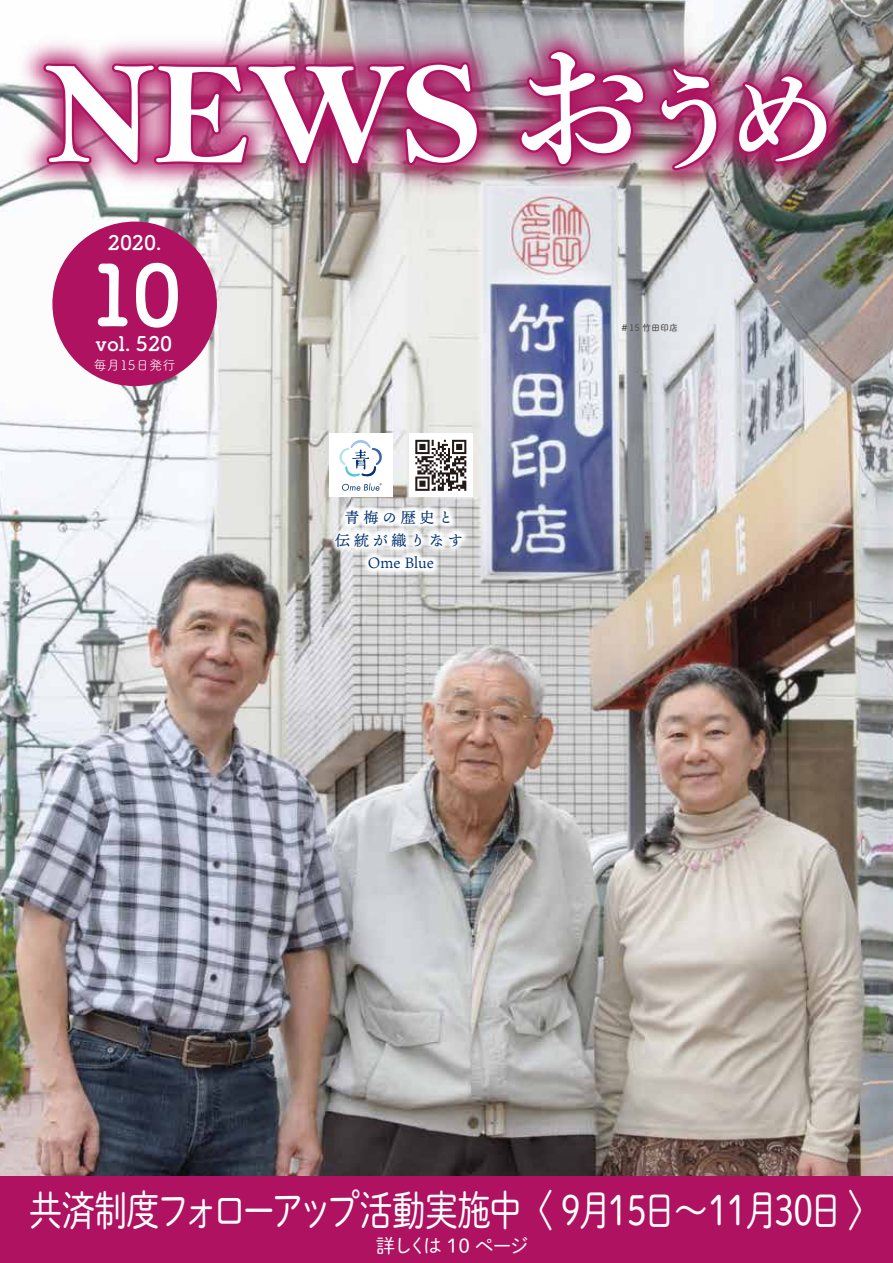
<style>
.page{position:relative;width:893px;height:1263px;background:#fff}
.page>*{position:absolute;margin:0;border:0;box-sizing:border-box;transform-origin:0 0}
.t1{font:147px "Bell MT Bold";color:#fff}
.t2{font:600 114px "Yu Mincho";color:#fff}
.t3{font:83.7px "Tsuku B Rd Gothic Std B";color:#fff}
.t4{font:42px "DNP Shuei M Go Std L";letter-spacing:-.07em;color:#fff;scale:.8 1}
.t5{font:42px "DNP Shuei M Go Std L";letter-spacing:-.115em;color:#fff;scale:.8 1}
.t6{font:20.1px "Tsuku B Rd Gothic Std B";color:#fff}
.t7{font:19.5px "DNP Shuei M Go Std L";letter-spacing:-.115em;color:#fff}
.t8{font:15px/22.5px "Ten Mincho";letter-spacing:.25em;color:#003070;text-align:center}
.t9{font:13.35px "Tsuku B Rd Gothic Std R";color:#fff}
.t10{font:9px "Tsuku B Rd Gothic Std B";color:#595757}
.s1{font-size:139.5px}
</style>
<div class="page">
<img style="left:0;top:282px;width:893px;height:894px">
<div style="left:52px;top:222px;width:165px;height:164px;background:#ae1260;border-radius:50%"></div>
<img style="left:55px;top:276px;width:838px;height:6px">
<div style="left:0;top:1176px;width:893px;height:87px;background:#ae1260"></div>
<div style="left:409px;top:433px;width:64px;height:64px;background:#fff"></div>
<svg style="left:415px;top:440px;width:51px;height:12px"></svg>
<div style="left:329px;top:433px;width:64px;height:64px;background:#fff"></div>
<svg style="left:341px;top:440px;width:40px;height:12px"></svg>
<img style="left:277px;top:452px;width:248px;height:190px">
<img style="left:0;top:0;width:893px;height:276px">
<svg style="left:41px;top:60px;width:440px;height:109px;background:#b4407a"></svg>
<svg style="left:516px;top:47px;width:132px;height:122px;background:#ae4479"></svg>
<img style="left:657px;top:65px;width:64px;height:108px">
<svg style="left:735px;top:72px;width:96px;height:94px;background:#aa326d"></svg>
<h1 class="t1" style="left:44px;top:27px;width:439px">NEWS</h1>
<h3 class="t6" style="left:108px;top:227px;width:55px">2020.</h3>
<h3 class="t3" style="left:87px;top:230px;width:96px">10</h3>
<h3 class="t6" style="left:96px;top:328px;width:78px">vol. 520</h3>
<p class="t9" style="left:93px;top:355px;width:84px">毎月15日発行</p>
<h2 class="t2" style="left:510px;top:55px;width:330px"><span class="s1">お</span>うめ</h2>
<p class="t10" style="left:620px;top:321px;width:60px">＃15 竹田印店</p>
<p class="t8" style="left:335px;top:507px;width:129px">青梅の歴史と伝統が織りなす<br>Ome Blue</p>
<h3 class="t4" style="left:29px;top:1179px;width:731px">共済制度フォローアップ活動実施中〈 月９</h3>
<h3 class="t7" style="left:376px;top:1231px;width:154px">詳しくは 10 ページ</h3>
<h3 class="t5" style="left:809px;top:1179px;width:91px">日〈</h3>
<h3 class="t5" style="left:745px;top:1179px;width:44px">月</h3>
<h3 class="t5" style="left:643px;top:1179px;width:223px">日～１１３０</h3>
<h3 class="t5" style="left:601px;top:1179px;width:67px">１５</h3>
</div>
